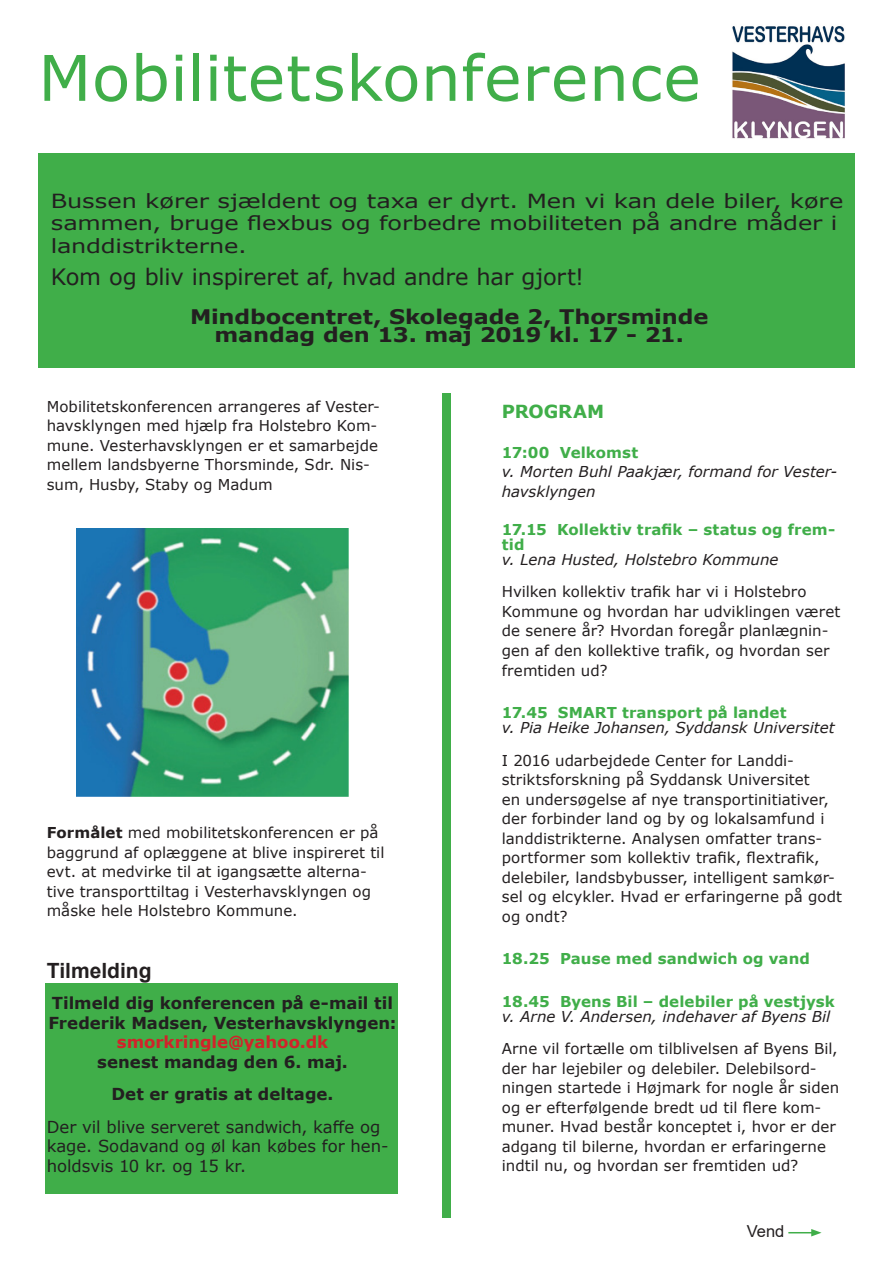
<style>
.page{position:relative;width:893px;height:1263px;background:#fff}
.page>*{position:absolute;margin:0;border:0;box-sizing:border-box;transform-origin:0 0}
.Brødtekst{font:63px "Verdana";letter-spacing:.01em;color:#40ae49}
.Brødtekst-2{font:22.5px "Verdana";letter-spacing:-.01em;color:#231f20}
.Brødtekst-3{font:700 21px "Arial";color:#231f20}
.Brødtekst-4{font:700 20.1px/18.3px "Verdana";letter-spacing:-.005em;color:#231f20;text-align:center;scale:1.12 1}
.Brødtekst-5{font:19.5px/22.5px "Verdana";letter-spacing:-.005em;color:#231f20;scale:1.23 1}
.Brødtekst_-_kursiv{font:700 18px "Verdana";color:#40ae49}
.Brødtekst_-_kursiv-2{font:700 16.5px/19.5px "Verdana";color:#231f20;text-align:center}
.Brødtekst_-_kursiv-3{font:16.5px/19.5px "Verdana";color:#231f20}
.Brødtekst-6{font:16.5px "Arial";color:#231f20}
.Brødtekst_-_kursiv-4{font:15px/19.5px "Verdana";letter-spacing:.005em;color:#231f20}
.Brødtekst_-_kursiv-5{font:italic 15px/19.5px "Verdana";color:#231f20}
.Brødtekst_-_kursiv-6{font:700 15px/15px "Verdana";letter-spacing:.005em;color:#40ae49}
.s1{font-weight:700}
.s2{color:#d1232a}
.s3{font-weight:700;font-style:normal;color:#40ae49}
.s4{font-weight:400;font-style:italic;color:#231f20}
</style>
<div class="page">
<div style="left:442px;top:393px;width:9px;height:825px;background:#40ae49"></div>
<div style="left:38px;top:153px;width:817px;height:215px;background:#40ae49"></div>
<img style="left:732px;top:26px;width:113px;height:113px">
<div style="left:45px;top:983px;width:353px;height:210px;background:#40ae49"></div>
<svg style="left:788px;top:1229px;width:33px;height:7px"></svg>
<img style="left:77px;top:528px;width:271px;height:269px">
<p class="Brødtekst" style="left:38px;top:35px;width:664px">Mobilitetskonference</p>
<p class="Brødtekst-5" style="left:51px;top:189px;width:646px">Bussen kører sjældent og taxa er dyrt. Men vi kan dele biler, køre sammen, bruge flexbus og forbedre mobiliteten på andre måder i landdistrikterne.</p>
<p class="Brødtekst-2" style="left:51px;top:261px;width:535px">Kom og bliv inspireret af, hvad andre har gjort!</p>
<p class="Brødtekst-4" style="left:190px;top:307px;width:464px">Mindbocentret, Skolegade 2, Thorsminde mandag den 13. maj 2019 kl. 17 - 21.</p>
<p class="Brødtekst_-_kursiv-4" style="left:47px;top:397px;width:335px">Mobilitetskonferencen arrangeres af Vester&shy;havsklyngen med hjælp fra Holstebro Kom&shy;mune. Vesterhavsklyngen er et samarbejde mellem landsbyerne Thorsminde, Sdr. Nis&shy;sum, Husby, Staby og Madum</p>
<p class="Brødtekst_-_kursiv-4" style="left:47px;top:823px;width:339px"><span class="s1">Formålet</span> med mobilitetskonferencen er på baggrund af oplæggene at blive inspireret til evt. at medvirke til at igangsætte alterna&shy;tive transporttiltag i Vesterhavsklyngen og måske hele Holstebro Kommune.</p>
<p class="Brødtekst-3" style="left:47px;top:956px;width:106px">Tilmelding</p>
<p class="Brødtekst_-_kursiv-2" style="left:48px;top:993px;width:350px">Tilmeld dig konferencen på e-mail til<br>Frederik Madsen, Vesterhavsklyngen: <span class="s2">smorkringle@yahoo.dk<br></span>senest mandag den 6. maj.</p>
<p class="Brødtekst_-_kursiv-2" style="left:111px;top:1084px;width:224px">Det er gratis at deltage.</p>
<p class="Brødtekst_-_kursiv-3" style="left:47px;top:1116px;width:343px">Der vil blive serveret sandwich, kaffe og kage. Sodavand og øl kan købes for hen&shy;holdsvis 10 kr. og 15 kr.</p>
<p class="Brødtekst_-_kursiv" style="left:502px;top:398px;width:104px">PROGRAM</p>
<p class="Brødtekst_-_kursiv-5" style="left:502px;top:443px;width:337px"><span class="s3">17:00 Velkomst<br></span>v. Morten Buhl Paakjær, formand for Vester&shy;havsklyngen</p>
<p class="Brødtekst_-_kursiv-6" style="left:502px;top:522px;width:335px">17.15 Kollektiv trafik – status og frem&shy;tid<br><span class="s4">v. Lena Husted, Holstebro Kommune</span></p>
<p class="Brødtekst_-_kursiv-4" style="left:502px;top:582px;width:340px">Hvilken kollektiv trafik har vi i Holstebro Kommune og hvordan har udviklingen været de senere år? Hvordan foregår planlægnin&shy;gen af den kollektive trafik, og hvordan ser fremtiden ud?</p>
<p class="Brødtekst_-_kursiv-5" style="left:502px;top:705px;width:334px;line-height:15px"><span class="s3">17.45 SMART transport på landet<br></span>v. Pia Heike Johansen, Syddansk Universitet</p>
<p class="Brødtekst_-_kursiv-4" style="left:502px;top:750px;width:342px">I 2016 udarbejdede Center for Landdi&shy;striktsforskning på Syddansk Universitet<br>en undersøgelse af nye transportinitiativer, der forbinder land og by og lokalsamfund i landdistrikterne. Analysen omfatter trans&shy;portformer som kollektiv trafik, flextrafik, delebiler, landsbybusser, intelligent samkør&shy;sel og elcykler. Hvad er erfaringerne på godt og ondt?</p>
<p class="Brødtekst_-_kursiv-6" style="left:502px;top:951px;width:310px">18.25 Pause med sandwich og vand</p>
<p class="Brødtekst_-_kursiv-5" style="left:502px;top:994px;width:335px;line-height:15px"><span class="s3">18.45 Byens Bil – delebiler på vestjysk </span>v. Arne V. Andersen, indehaver af Byens Bil</p>
<p class="Brødtekst_-_kursiv-4" style="left:502px;top:1039px;width:339px">Arne vil fortælle om tilblivelsen af Byens Bil, der har lejebiler og delebiler. Delebilsord&shy;ningen startede i Højmark for nogle år siden og er efterfølgende bredt ud til flere kom&shy;muner. Hvad består konceptet i, hvor er der adgang til bilerne, hvordan er erfaringerne indtil nu, og hvordan ser fremtiden ud?</p>
<p class="Brødtekst-6" style="left:747px;top:1220px;width:39px">Vend</p>
</div>
